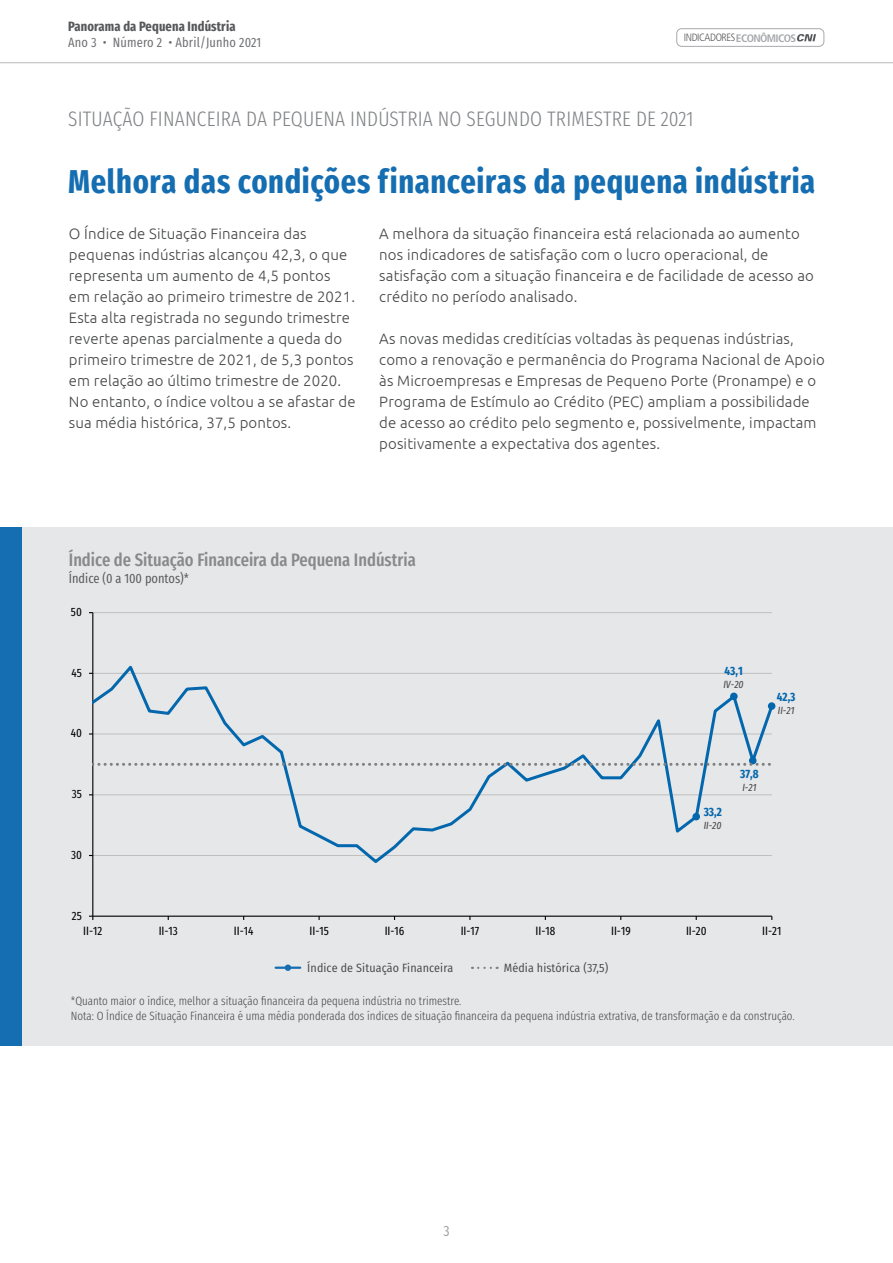
<style>
.page{position:relative;width:893px;height:1263px;background:#fff}
.page>*{position:absolute;margin:0;border:0;box-sizing:border-box;transform-origin:0 0}
.Titulo_da_materia{font:700 33px "Fira Sans Compressed";letter-spacing:.02em;color:#156eb1}
.t1{font:300 21px "Fira Sans Compressed";letter-spacing:.01em;color:#808285}
.Titulo_do_grafico{font:500 18px "Fira Sans Compressed";color:#87898c}
.Texto_corrido{font:300 15px/21px "Ubuntu";letter-spacing:.01em;color:#454647}
.t2{font:15px "Fira Sans Compressed";color:#454647}
.t3{font:13.5px "Fira Sans Compressed";letter-spacing:.01em;color:#6c6d70}
.t4{font:700 13.5px "Fira Sans Compressed";letter-spacing:.01em;color:#57585a}
.Titulo_do_grafico-2{font:13.5px "Fira Sans Compressed";color:#57585a}
.t5{font:300 12px "Fira Sans Compressed";color:#454647}
.t6{font:12px "Fira Sans Compressed";color:#000}
.Grafico_legenda{font:12px "Fira Sans Condensed";letter-spacing:.01em;color:#454647}
.t7{font:700 12px "Fira Sans Compressed";color:#0367ad}
.t8{font:300 condensed 10.65px "Frutiger LT Pro";letter-spacing:-.035em;color:#57585a}
.t9{font:italic 10.5px "Fira Sans Compressed";color:#464547}
.s1{font-weight:700;font-size:10.8px;color:#a8a9ad}
</style>
<div class="page">
<hr style="left:0;top:62px;width:893px;height:1px;background:#808285">
<div style="left:676px;top:28px;width:148px;height:19px;border:1px solid #a8a9ad;border-radius:5px"></div>
<svg style="left:797px;top:34px;width:19px;height:7px"></svg>
<div style="left:0;top:527px;width:893px;height:519px;background:#e6e7e9"></div>
<hr style="left:93px;top:612px;width:679px;height:1px;background:#bfbfbf">
<hr style="left:92px;top:613px;width:1px;height:303px;background:#000">
<hr style="left:93px;top:916px;width:679px;height:1px;background:#000">
<svg style="left:93px;top:662px;width:679px;height:203px"></svg>
<div style="left:692px;top:813px;width:8px;height:7px;background:#0367ad;border-radius:50%"></div>
<div style="left:730px;top:693px;width:8px;height:7px;background:#0367ad;border-radius:50%"></div>
<div style="left:749px;top:757px;width:7px;height:7px;background:#0367ad;border-radius:50%"></div>
<div style="left:768px;top:702px;width:7px;height:8px;background:#0367ad;border-radius:50%"></div>
<svg style="left:93px;top:763px;width:679px;height:3px"></svg>
<div style="left:0;top:527px;width:21px;height:519px;background:#156eb1"></div>
<hr style="left:276px;top:966px;width:24px;height:3px;background:#156eb1">
<div style="left:285px;top:964px;width:6px;height:7px;background:#156eb1;border-radius:50%"></div>
<svg style="left:472px;top:967px;width:26px;height:2px"></svg>
<p class="t4" style="left:68px;top:15px;width:169px">Panorama da Pequena Indústria</p>
<p class="t3" style="left:68px;top:33px;width:195px">Ano 3 • Número 2 • Abril/Junho 2021</p>
<p class="t8" style="left:684px;top:32px;width:114px">INDICADORES<span class="s1">ECONÔMICOS</span></p>
<p class="t1" style="left:68px;top:104px;width:627px">SITUAÇÃO FINANCEIRA DA PEQUENA INDÚSTRIA NO SEGUNDO TRIMESTRE DE 2021</p>
<p class="Titulo_da_materia" style="left:68px;top:154px;width:749px">Melhora das condições financeiras da pequena indústria</p>
<p class="Texto_corrido" style="left:379px;top:223px;width:436px">A melhora da situação financeira está relacionada ao aumento nos indicadores de satisfação com o lucro operacional, de satisfação com a situação financeira e de facilidade de acesso ao crédito no período analisado.</p>
<p class="Texto_corrido" style="left:379px;top:328px;width:447px">As novas medidas creditícias voltadas às pequenas indústrias, como a renovação e permanência do Programa Nacional de Apoio às Microempresas e Empresas de Pequeno Porte (Pronampe) e o Programa de Estímulo ao Crédito (PEC) ampliam a possibilidade de acesso ao crédito pelo segmento e, possivelmente, impactam positivamente a expectativa dos agentes.</p>
<p class="Texto_corrido" style="left:69px;top:223px;width:288px">O Índice de Situação Financeira das pequenas indústrias alcançou 42,3, o que representa um aumento de 4,5 pontos em relação ao primeiro trimestre de 2021.<br>Esta alta registrada no segundo trimestre reverte apenas parcialmente a queda do primeiro trimestre de 2021, de 5,3 pontos em relação ao último trimestre de 2020.<br>No entanto, o índice voltou a se afastar de sua média histórica, 37,5 pontos.</p>
<p class="Titulo_do_grafico" style="left:69px;top:546px;width:348px">Índice de Situação Financeira da Pequena Indústria</p>
<p class="Titulo_do_grafico-2" style="left:69px;top:568px;width:122px">Índice (0 a 100 pontos)*</p>
<p class="t6" style="left:71px;top:603px;width:12px">50</p>
<p class="t6" style="left:71px;top:663px;width:12px">45</p>
<p class="t6" style="left:71px;top:724px;width:13px">40</p>
<p class="t6" style="left:72px;top:785px;width:12px">35</p>
<p class="t6" style="left:71px;top:845px;width:12px">30</p>
<p class="t6" style="left:72px;top:906px;width:11px">25</p>
<p class="t7" style="left:725px;top:660px;width:20px">43,1</p>
<p class="t9" style="left:723px;top:676px;width:22px">IV-20</p>
<p class="t7" style="left:777px;top:687px;width:20px">42,3</p>
<p class="t9" style="left:778px;top:702px;width:18px">II-21</p>
<p class="t7" style="left:704px;top:802px;width:20px">33,2</p>
<p class="t9" style="left:704px;top:817px;width:20px">II-20</p>
<p class="t7" style="left:740px;top:764px;width:20px">37,8</p>
<p class="t9" style="left:742px;top:780px;width:16px">I-21</p>
<p class="t6" style="left:83px;top:921px;width:21px">II-12</p>
<p class="t6" style="left:159px;top:921px;width:21px">II-13</p>
<p class="t6" style="left:234px;top:921px;width:21px">II-14</p>
<p class="t6" style="left:309px;top:921px;width:21px">II-15</p>
<p class="t6" style="left:385px;top:921px;width:21px">II-16</p>
<p class="t6" style="left:461px;top:921px;width:20px">II-17</p>
<p class="t6" style="left:536px;top:921px;width:21px">II-18</p>
<p class="t6" style="left:611px;top:921px;width:21px">II-19</p>
<p class="t6" style="left:686px;top:921px;width:22px">II-20</p>
<p class="t6" style="left:762px;top:921px;width:21px">II-21</p>
<p class="Grafico_legenda" style="left:307px;top:959px;width:147px">Índice de Situação Financeira</p>
<p class="Grafico_legenda" style="left:504px;top:959px;width:106px">Média histórica (37,5)</p>
<p class="t5" style="left:71px;top:992px;width:392px">*Quanto maior o índice, melhor a situação financeira da pequena indústria no trimestre.</p>
<p class="t5" style="left:71px;top:1007px;width:725px">Nota: O Índice de Situação Financeira é uma média ponderada dos índices de situação financeira da pequena indústria extrativa, de transformação e da construção.</p>
<p class="t2" style="left:443px;top:1219px;width:8px">3</p>
</div>
